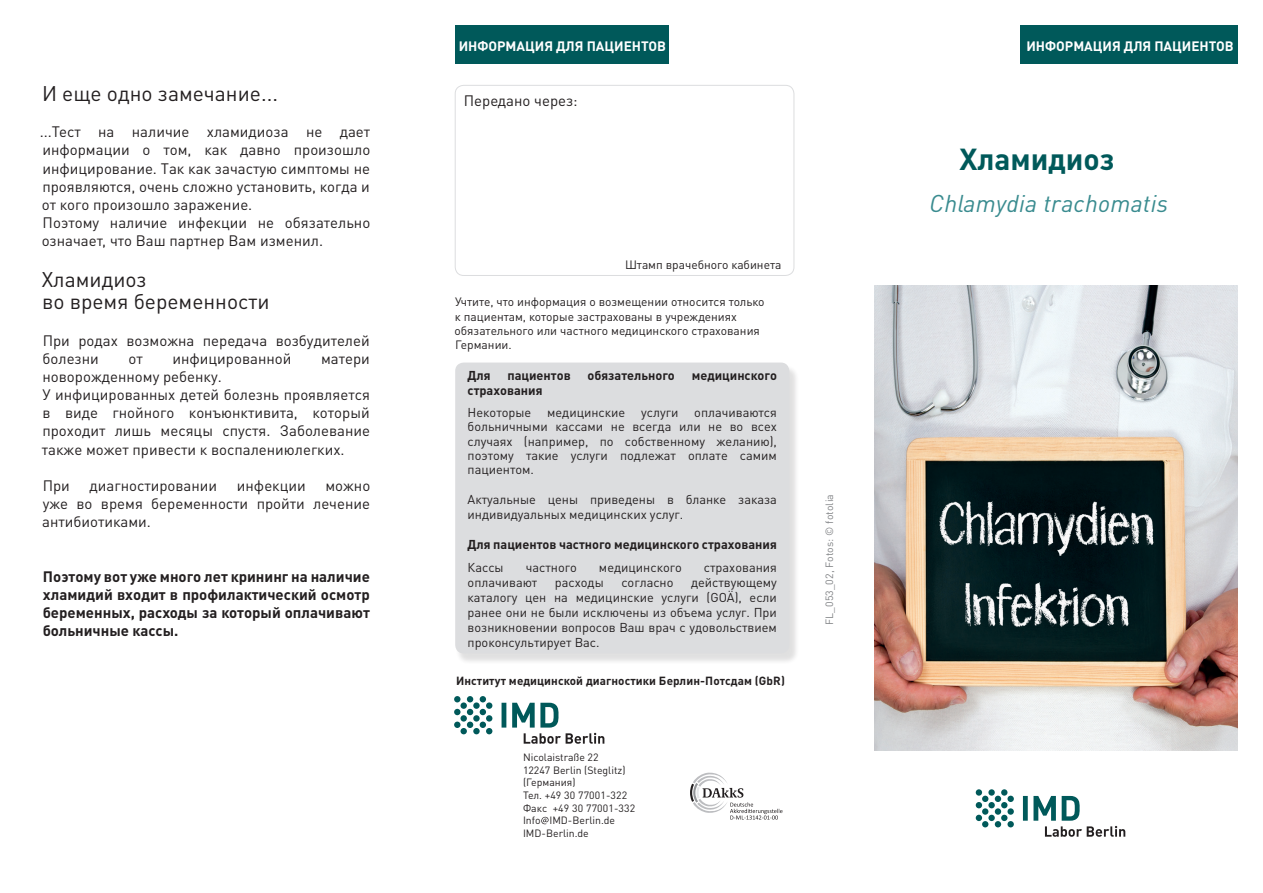
<style>
.page{position:relative;width:1263px;height:893px;background:#fff}
.page>*{position:absolute;margin:0;border:0;box-sizing:border-box;transform-origin:0 0}
.t1{font:700 30px "DIN Pro";color:#00595a}
.t2{font:italic 24px "DIN Pro";letter-spacing:.01em;color:#398b8f}
.t3{font:21px/22.5px "DIN Pro";color:#231f20}
.t4{font:15px/18.1px "DIN Pro";color:#231f20}
.t5{font:700 15px/18.1px "DIN Pro";color:#231f20;text-align:justify}
.t6{font:700 13.5px "DIN Pro";color:#fff}
.t7{font:12.75px/15px "DIN Pro";color:#231f20;text-align:justify}
.t8{font:700 12.75px "DIN Pro";color:#231f20}
.t9{font:12px/14.4px "DIN Pro";color:#231f20}
.t10{font:700 11.7px "DIN Pro";letter-spacing:.01em;color:#231f20}
.t11{font:10.5px/12.6px "DIN Pro";color:#231f20}
.t12{font:10.5px "DIN Pro";letter-spacing:.01em;color:#808285}
</style>
<div class="page">
<div style="left:455px;top:85px;width:339px;height:191px;border:1px solid #dcdddf;border-radius:9px"></div>
<div style="left:455px;top:26px;width:214px;height:38px;background:#00595a"></div>
<svg style="left:541px;top:817px;width:7px;height:7px"></svg>
<div style="left:1019px;top:26px;width:218px;height:38px;background:#00595a"></div>
<div style="left:456px;top:364px;width:343px;height:301px;background:#231f20;opacity:.14"></div>
<div style="left:455px;top:363px;width:334px;height:290px;background:#dcdddf;border-radius:9px"></div>
<img style="left:875px;top:286px;width:362px;height:464px">
<svg style="left:1023px;top:796px;width:102px;height:41px"></svg>
<svg style="left:976px;top:789px;width:38px;height:38px"></svg>
<svg style="left:501px;top:703px;width:103px;height:41px"></svg>
<svg style="left:454px;top:696px;width:38px;height:38px"></svg>
<svg style="left:690px;top:772px;width:92px;height:47px"></svg>
<p class="t6" style="left:459px;top:35px;width:209px">ИНФОРМАЦИЯ ДЛЯ ПАЦИЕНТОВ</p>
<h3 class="t3" style="left:42px;top:80px;width:237px">И еще одно замечание...</h3>
<p class="t4" style="left:464px;top:90px;width:116px">Передано через:</p>
<p class="t4" style="left:40px;top:121px;width:332px">...Тест на наличие хламидиоза не дает информации о том, как давно произошло инфицирование. Так как зачастую симптомы не проявляются, очень сложно установить, когда и от кого произошло заражение.<br>Поэтому наличие инфекции не обязательно означает, что Ваш партнер Вам изменил.</p>
<h3 class="t3" style="left:42px;top:266px;width:229px">Хламидиоз<br>во время беременности</h3>
<p class="t4" style="left:43px;top:330px;width:329px">При родах возможна передача возбудителей болезни</p>
<p class="t9" style="left:625px;top:256px;width:158px">Штамп врачебного кабинета</p>
<p class="t9" style="left:455px;top:293px;width:311px">Учтите, что информация о возмещении относится только к пациентам, которые застрахованы в учреждениях обязательного или частного медицинского страхования Германии.</p>
<p class="t8" style="left:468px;top:365px;width:25px">Для</p>
<p class="t8" style="left:507px;top:365px;width:65px">пациентов</p>
<p class="t8" style="left:587px;top:365px;width:89px">обязательного</p>
<p class="t8" style="left:692px;top:365px;width:87px">медицинского</p>
<p class="t8" style="left:468px;top:380px;width:76px">страхования</p>
<p class="t7" style="left:468px;top:404px;width:311px;line-height:14.2px">Некоторые медицинские услуги оплачиваются больничными кассами не всегда или не во всех случаях (например, по собственному желанию), поэтому такие услуги подлежат оплате самим пациентом.</p>
<p class="t7" style="left:468px;top:491px;width:311px">Актуальные цены приведены в бланке заказа индивидуальных медицинских услуг.</p>
<p class="t8" style="left:468px;top:534px;width:311px">Для пациентов частного медицинского страхования</p>
<p class="t7" style="left:468px;top:558px;width:38px">Кассы</p>
<p class="t7" style="left:526px;top:558px;width:52px">частного</p>
<p class="t7" style="left:599px;top:558px;width:84px">медицинского</p>
<p class="t7" style="left:704px;top:558px;width:74px">страхования</p>
<p class="t7" style="left:468px;top:573px;width:71px">оплачивают</p>
<p class="t7" style="left:555px;top:573px;width:50px">расходы</p>
<p class="t7" style="left:621px;top:573px;width:54px">согласно</p>
<p class="t4" style="left:129px;top:348px;width:16px">от</p>
<p class="t4" style="left:172px;top:348px;width:120px">инфицированной</p>
<p class="t4" style="left:321px;top:348px;width:50px">матери</p>
<p class="t4" style="left:42px;top:366px;width:330px">новорожденному ребенку.<br>У инфицированных детей болезнь проявляется в виде гнойного конъюнктивита, который проходит лишь месяцы спустя. Заболевание также может привести к воспалениюлегких.</p>
<p class="t4" style="left:43px;top:475px;width:29px">При</p>
<p class="t4" style="left:90px;top:475px;width:129px">диагностировании</p>
<p class="t4" style="left:237px;top:475px;width:70px">инфекции</p>
<p class="t4" style="left:42px;top:475px;width:330px;text-align:justify;text-indent:283px">можно уже во время беременности пройти лечение антибиотиками.</p>
<p class="t5" style="left:43px;top:565px;width:329px">Поэтому вот уже много лет крининг на наличие хламидий входит в профилактический осмотр беременных, расходы за который оплачивают больничные кассы.</p>
<p class="t7" style="left:468px;top:573px;width:311px;text-indent:223px">действующему каталогу цен на медицинские услуги (GOÄ), если ранее они не были исключены из объема услуг. При возникновении вопросов Ваш врач с удовольствием проконсультирует Вас.</p>
<p class="t10" style="left:456px;top:671px;width:330px">Институт медицинской диагностики Берлин-Потсдам (GbR)</p>
<p class="t11" style="left:523px;top:750px;width:114px">Nicolaistraße 22<br>12247 Berlin (Steglitz) (Германия)<br>Тел. +49 30 77001-322<br>Факс +49 30 77001-332<br>Info IMD-Berlin.de<br>IMD-Berlin.de</p>
<p class="t12" style="left:821px;top:625px;width:133px;rotate:-90deg">FL_053_02, Fotos: © fotolia</p>
<p class="t6" style="left:1026px;top:35px;width:209px">ИНФОРМАЦИЯ ДЛЯ ПАЦИЕНТОВ</p>
<h1 class="t1" style="left:959px;top:134px;width:157px">Хламидиоз</h1>
<h2 class="t2" style="left:929px;top:184px;width:240px">Chlamydia trachomatis</h2>
</div>
